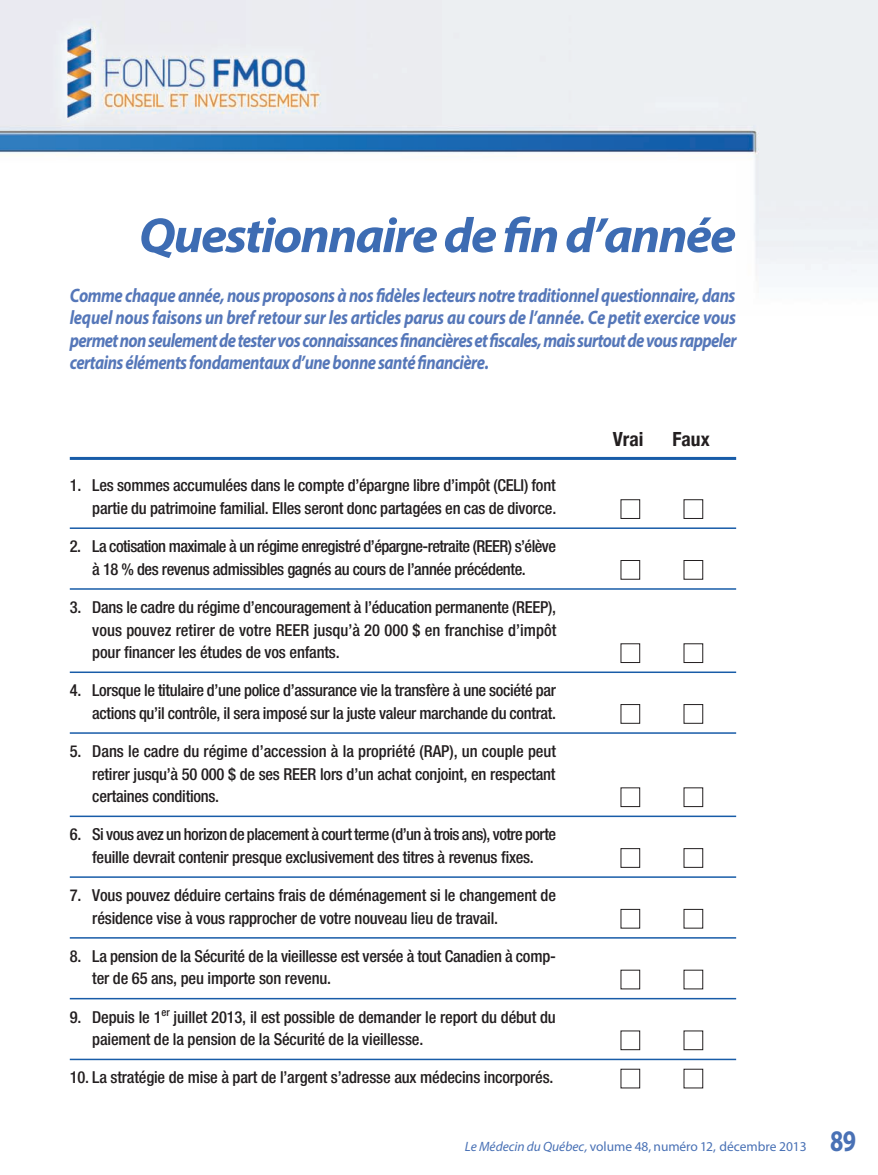
<style>
.page{position:relative;width:878px;height:1175px;background:#fff}
.page>*{position:absolute;margin:0;border:0;box-sizing:border-box;transform-origin:0 0}
.t1{font:italic 700 49.5px "Myriad Pro";letter-spacing:-.035em;color:#3d6cb3;scale:1.05 1}
.t2{font:700 30px "Myriad Pro";color:#4971b5;scale:.8 1}
.t3{font:italic 700 19.5px/22.5px "Myriad Pro";letter-spacing:-.03em;color:#5577b9;text-align:justify;scale:.85 1}
.t4{font:700 condensed 19.5px "Helvetica Neue";color:#231f20}
.t5{font:500 condensed 16.5px/22.5px "Helvetica Neue";letter-spacing:-.015em;color:#231f20}
.t6{font:500 condensed 16.5px/22.5px "Helvetica Neue";letter-spacing:-.035em;color:#231f20;text-align:center}
.t7{font:13.5px "Myriad Pro";letter-spacing:-.005em;color:#4971b5}
.s1{font-style:italic}
</style>
<div class="page">
<img style="left:0;top:0;width:878px;height:276px">
<hr style="left:70px;top:457px;width:666px;height:3px;background:#185ca8">
<hr style="left:70px;top:527px;width:666px;height:2px;background:#185ca8">
<hr style="left:70px;top:588px;width:666px;height:1px;background:#185ca8">
<hr style="left:70px;top:671px;width:666px;height:2px;background:#185ca8">
<hr style="left:70px;top:732px;width:666px;height:1px;background:#185ca8">
<hr style="left:70px;top:815px;width:666px;height:2px;background:#185ca8">
<hr style="left:70px;top:876px;width:666px;height:1px;background:#185ca8">
<hr style="left:70px;top:937px;width:666px;height:1px;background:#185ca8">
<hr style="left:70px;top:997px;width:666px;height:2px;background:#185ca8">
<hr style="left:70px;top:1058px;width:666px;height:2px;background:#185ca8">
<div style="left:620px;top:499px;width:20px;height:19px;border:1px solid #231f20"></div>
<div style="left:620px;top:560px;width:20px;height:19px;border:1px solid #231f20"></div>
<div style="left:620px;top:704px;width:20px;height:19px;border:1px solid #231f20"></div>
<div style="left:620px;top:848px;width:20px;height:19px;border:1px solid #231f20"></div>
<div style="left:620px;top:909px;width:20px;height:19px;border:1px solid #231f20"></div>
<div style="left:683px;top:499px;width:20px;height:19px;border:1px solid #231f20"></div>
<div style="left:683px;top:560px;width:20px;height:19px;border:1px solid #231f20"></div>
<div style="left:683px;top:704px;width:20px;height:19px;border:1px solid #231f20"></div>
<div style="left:683px;top:848px;width:20px;height:19px;border:1px solid #231f20"></div>
<div style="left:683px;top:909px;width:20px;height:19px;border:1px solid #231f20"></div>
<h1 class="t1" style="left:139px;top:203px;width:570px">Questionnaire de fin d’année</h1>
<p class="t3" style="left:70px;top:283px;width:786px">Comme chaque année, nous proposons à nos fidèles lecteurs notre traditionnel questionnaire, dans lequel nous faisons un bref retour sur les articles parus au cours de l’année. Ce petit exercice vous permet non seulement de tester vos connaissances financières et fiscales, mais surtout de vous rappeler certains éléments fondamentaux d’une bonne santé financière.</p>
<p class="t5" style="left:70px;top:474px;width:488px;text-align:right">1. Les sommes accumulées dans le compte d’épargne libre d’impôt (CELI) font partie du patrimoine familial. Elles seront donc partagées en cas de divorce.</p>
<p class="t6" style="left:70px;top:535px;width:488px">2. La cotisation maximale à un régime enregistré d’épargne-retraite (REER) s’élève à 18 % des revenus admissibles gagnés au cours de l’année précédente.</p>
<p class="t5" style="left:92px;top:595px;width:465px;text-align:justify;text-indent:-23px">3. Dans le cadre du régime d’encouragement à l’éducation permanente (REEP), vous pouvez retirer de votre REER jusqu’à 20 000 $ en franchise d’impôt pour financer les études de vos enfants.</p>
<p class="t5" style="left:70px;top:679px;width:488px;text-align:right">4. Lorsque le titulaire d’une police d’assurance vie la transfère à une société par actions qu’il contrôle, il sera imposé sur la juste valeur marchande du contrat.</p>
<p class="t5" style="left:92px;top:739px;width:465px;text-align:justify;text-indent:-23px">5. Dans le cadre du régime d’accession à la propriété (RAP), un couple peut retirer jusqu’à 50 000 $ de ses REER lors d’un achat conjoint, en respectant certaines conditions.</p>
<p class="t5" style="left:70px;top:823px;width:488px;text-align:center">6. Si vous avez un horizon de placement à court terme (d’un à trois ans), votre porte feuille devrait contenir presque exclusivement des titres à revenus fixes.</p>
<p class="t5" style="left:92px;top:883px;width:465px;text-indent:-23px">7. Vous pouvez déduire certains frais de déménagement si le changement de résidence vise à vous rapprocher de votre nouveau lieu de travail.</p>
<p class="t5" style="left:92px;top:944px;width:465px;text-indent:-23px">8. La pension de la Sécurité de la vieillesse est versée à tout Canadien à comp&shy;ter de 65 ans, peu importe son revenu.</p>
<p class="t5" style="left:92px;top:1005px;width:465px;text-indent:-22px">9. Depuis le 1<sup>er</sup> juillet 2013, il est possible de demander le report du début du paiement de la pension de la Sécurité de la vieillesse.</p>
<p class="t5" style="left:70px;top:1066px;width:485px">10. La stratégie de mise à part de l’argent s’adresse aux médecins incorporés.</p>
<p class="t4" style="left:612px;top:423px;width:32px">Vrai</p>
<p class="t4" style="left:672px;top:423px;width:39px">Faux</p>
<p class="t7" style="left:465px;top:1138px;width:343px"><span class="s1">Le Médecin du Québec,</span> volume 48, numéro 12, décembre 2013</p>
<h2 class="t2" style="left:830px;top:1121px;width:34px">89</h2>
</div>
